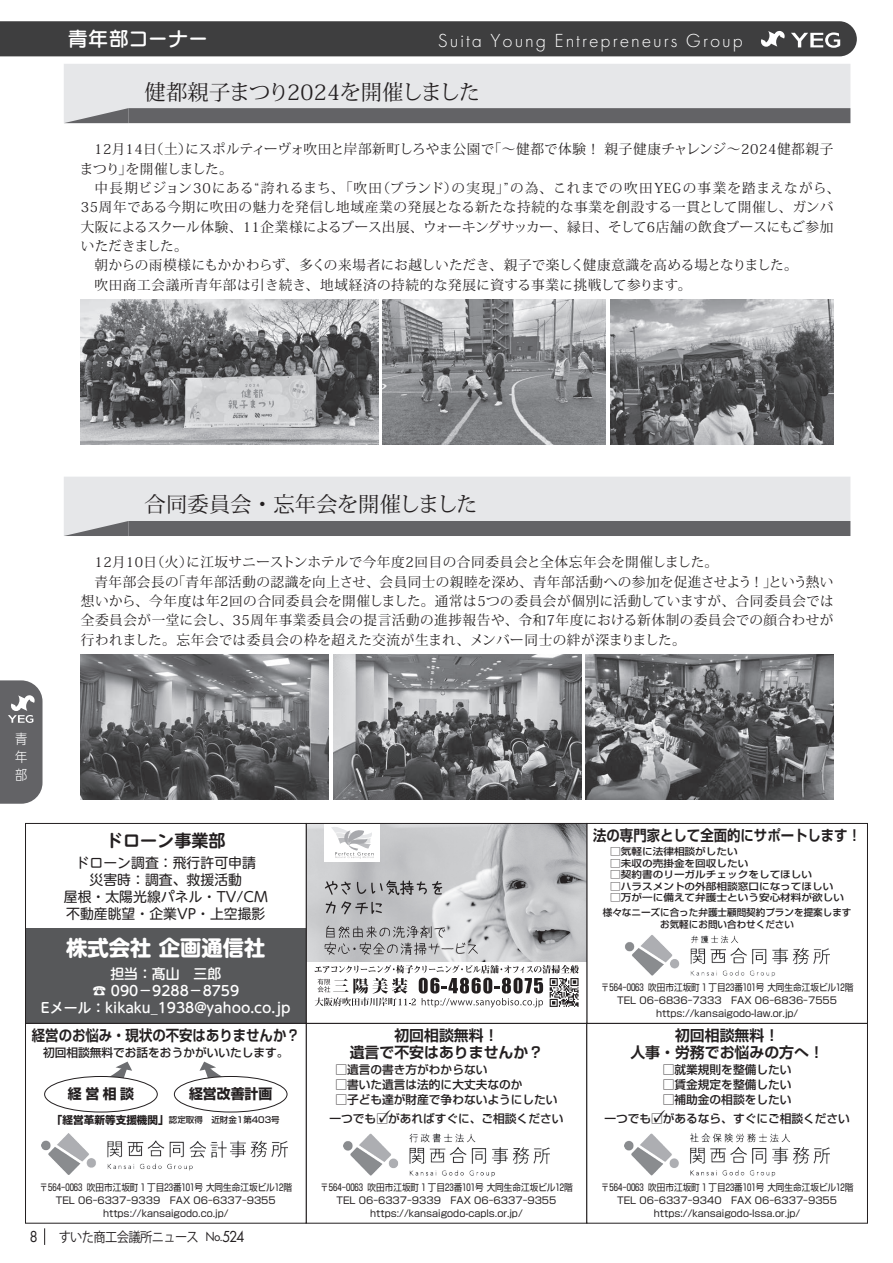
<style>
.page{position:relative;width:893px;height:1263px;background:#fff}
.page>*{position:absolute;margin:0;border:0;box-sizing:border-box;transform-origin:0 0}
.t1{font:21.3px "Koz Min Pr 6 N";letter-spacing:.01em;color:#231f20}
.t2{font:21.3px "Koz Min Pr 6 N";letter-spacing:-.05em;color:#231f20}
.t3{font:700 21.3px "UD Shin M Go Pr 6";color:#fff}
.t4{font:21.3px "Koz Min Pr 6 N";letter-spacing:-.08em;color:#231f20}
.t5{font:300 19.65px "Futura PT";letter-spacing:.1em;color:#fff}
.t6{font:19.5px "UD Marugo Large Pr 6 N DB";letter-spacing:.03em;color:#fff}
.t7{font:700 17.1px "UD Shin M Go Pr 6 De";color:#231f20}
.t8{font:500 16.95px "Shin Go Pr 6";color:#231f20}
.t9{font:16.65px "Futura PT";color:#231f20;scale:.9 1}
.t10{font:700 14.85px/17px "Shin Go Pr 6 De";color:#231f20;text-align:center}
.t11{font:700 14.85px "Shin Go Pr 6 De";color:#231f20;scale:.9 1}
.t12{font:700 13.95px "Shin Go Pr 6";color:#231f20}
.t13{font:13.8px/17.1px "UD Shin M Go Pr 6";color:#231f20;text-align:center}
.t14{font:500 13.8px/17.1px "UD Shin M Go Pr 6";color:#fff;text-align:center}
.t15{font:13.65px "Koz Min Pr 6 N";letter-spacing:.035em;color:#231f20}
.t16{font:13.65px "Koz Min Pr 6 N";color:#231f20}
.t17{font:13.65px "Koz Min Pr 6 N";letter-spacing:.07em;color:#231f20}
.t18{font:13.65px "Koz Min Pr 6 N";letter-spacing:.005em;color:#231f20}
.t19{font:13.65px "Koz Go Pr 6 N";letter-spacing:-.05em;color:#231f20;scale:.9 1}
.t20{font:13.65px "Koz Min Pr 6 N";letter-spacing:-.04em;color:#231f20}
.t21{font:13.65px "Koz Min Pr 6 N";letter-spacing:-.025em;color:#231f20}
.t22{font:300 13.65px/18.1px "UD Shin Go Pr 6";color:#fff;text-align:justify;scale:.9 1}
.t23{font:500 11.7px "Shin Go Pr 6";color:#231f20}
.t24{font:9.6px/12.8px "Shin Go Pr 6";color:#231f20;text-align:center;scale:.9 1}
.t25{font:500 9.6px/14.4px "Shin Go Pr 6";color:#231f20;text-align:center;scale:1.11 1}
.t26{font:500 9.6px "Shin Go Pr 6";color:#231f20}
.t27{font:500 8.55px "Shin Go Pr 6";color:#231f20}
.s1{font-weight:700;font-size:10.65px}
.s2{font-family:"Futura PT"}
.s3{font-family:"Futura PT";font-size:16.65px}
</style>
<div class="page">
<img style="left:344px;top:1134px;width:205px;height:42px">
<div style="left:306px;top:1023px;width:281px;height:200px;border:1px solid #231f20"></div>
<img style="left:624px;top:1134px;width:206px;height:42px">
<div style="left:587px;top:1023px;width:281px;height:200px;border:1px solid #231f20"></div>
<svg style="left:70px;top:1061px;width:62px;height:18px"></svg>
<svg style="left:199px;top:1061px;width:62px;height:18px"></svg>
<div style="left:45px;top:1076px;width:112px;height:36px;background:#fff;border-radius:50%"></div>
<div style="left:44px;top:1076px;width:114px;height:36px;border:1px solid #231f20;border-radius:50%"></div>
<div style="left:174px;top:1076px;width:113px;height:36px;background:#fff;border-radius:50%"></div>
<div style="left:174px;top:1076px;width:113px;height:36px;border:1px solid #231f20;border-radius:50%"></div>
<img style="left:42px;top:1134px;width:245px;height:41px">
<div style="left:25px;top:1023px;width:281px;height:200px;border:1px solid #231f20"></div>
<img style="left:625px;top:935px;width:205px;height:41px">
<div style="left:587px;top:823px;width:281px;height:200px;border:1px solid #231f20"></div>
<img style="left:308px;top:825px;width:277px;height:136px">
<svg style="left:325px;top:881px;width:26px;height:14px"></svg>
<svg style="left:357px;top:880px;width:85px;height:15px"></svg>
<svg style="left:326px;top:901px;width:56px;height:13px"></svg>
<div style="left:324px;top:824px;width:56px;height:37px;background:#fff"></div>
<svg style="left:331px;top:827px;width:43px;height:31px"></svg>
<svg style="left:325px;top:925px;width:153px;height:30px;background:#b4b4b6"></svg>
<svg style="left:314px;top:965px;width:265px;height:42px"></svg>
<div style="left:306px;top:823px;width:281px;height:200px;border:1px solid #231f20"></div>
<div style="left:26px;top:928px;width:280px;height:95px;background:#57585a"></div>
<div style="left:25px;top:823px;width:281px;height:200px;border:1px solid #231f20"></div>
<svg style="left:0;top:680px;width:43px;height:124px;background:#727275"></svg>
<svg style="left:44px;top:1228px;width:1px;height:17px"></svg>
<div style="left:64px;top:64px;width:786px;height:44px;background:#e6e7e9"></div>
<div style="left:64px;top:477px;width:786px;height:44px;background:#e6e7e9"></div>
<svg style="left:64px;top:108px;width:786px;height:15px;background:#69696c"></svg>
<img style="left:81px;top:300px;width:297px;height:145px">
<img style="left:383px;top:300px;width:223px;height:145px">
<img style="left:610px;top:300px;width:223px;height:145px">
<div style="left:64px;top:521px;width:786px;height:15px;background:#636366"></div>
<img style="left:81px;top:655px;width:248px;height:144px">
<img style="left:333px;top:655px;width:248px;height:144px">
<img style="left:585px;top:655px;width:248px;height:144px">
<div style="left:0;top:21px;width:857px;height:35px;background:#3e3e3f"></div>
<h3 class="t6" style="left:68px;top:27px;width:141px">青年部コーナー</h3>
<h2 class="t5" style="left:438px;top:29px;width:307px">Suita Young Entrepreneurs Group</h2>
<h1 class="t2" style="left:145px;top:80px;width:157px">健都親子まつり2024</h1>
<h1 class="t4" style="left:340px;top:80px;width:142px">を開催しました</h1>
<h3 class="t16" style="left:94px;top:142px;width:657px">12月14 日（土）にスポルティーヴォ吹田と岸部新町しろやま公園で「～健都で体験！親子健康チャレンジ～2024</h3>
<h3 class="t15" style="left:777px;top:142px;width:58px">健都親子</h3>
<h3 class="t20" style="left:80px;top:161px;width:154px">まつり」を開催しました。</h3>
<h3 class="t17" style="left:94px;top:180px;width:747px">中長期ビジョン30にある“誇れるまち、「吹田（ブランド）の実現」”の為、これまでの吹田YEGの事業を踏まえながら、</h3>
<h3 class="t15" style="left:81px;top:200px;width:754px">35周年である今期に吹田の魅力を発信し地域産業の発展となる新たな持続的な事業を創設する一貫として開催し、ガンバ</h3>
<h3 class="t16" style="left:81px;top:219px;width:754px">大阪によるスクール体験、11 企業様によるブース出展、ウォーキングサッカー、縁日、そして6店舗の飲食ブースにもご参加</h3>
<h3 class="t21" style="left:81px;top:238px;width:108px">いただきました。</h3>
<h3 class="t18" style="left:94px;top:258px;width:705px">朝からの雨模様にもかかわらず、多くの来場者にお越しいただき、親子で楽しく健康意識を高める場となりました。</h3>
<h3 class="t15" style="left:94px;top:277px;width:599px">吹田商工会議所青年部は引き続き、地域経済の持続的な発展に資する事業に挑戦して参ります。</h3>
<h1 class="t1" style="left:145px;top:492px;width:334px">合同委員会・忘年会を開催しました</h1>
<h3 class="t15" style="left:94px;top:555px;width:625px">12月10 日（火）に江坂サニーストンホテルで今年度2 回目の合同委員会と全体忘年会を開催しました。</h3>
<h3 class="t15" style="left:94px;top:574px;width:741px">青年部会長の「青年部活動の認識を向上させ、会員同士の親睦を深め、青年部活動への参加を促進させよう！」という熱い</h3>
<h3 class="t15" style="left:81px;top:593px;width:754px">想いから、今年度は年2回の合同委員会を開催しました。通常は5つの委員会が個別に活動していますが、合同委員会では</h3>
<h3 class="t15" style="left:81px;top:612px;width:754px">全委員会が一堂に会し、35周年事業委員会の提言活動の進捗報告や、令和7年度における新体制の委員会での顔合わせが</h3>
<h3 class="t15" style="left:81px;top:632px;width:606px">行われました。忘年会では委員会の枠を超えた交流が生まれ、メンバー同士の絆が深まりました。</h3>
<h3 class="t22" style="left:15px;top:729px;width:15px">青年部</h3>
<h3 class="t7" style="left:106px;top:826px;width:121px">ドローン事業部</h3>
<h3 class="t13" style="left:64px;top:853px;width:205px">ドローン調査：飛行許可申請<br>災害時：調査、救援活動<br>屋根・太陽光線パネル・TV/CM不動産眺望・企業VP・上空撮影</h3>
<h1 class="t3" style="left:66px;top:929px;width:201px">株式会社 企画通信社</h1>
<h3 class="t14" style="left:41px;top:964px;width:251px">担当：髙山　三郎<br>☎ 090－9288－8759<br>Eメール：kikaku_1938@yahoo.co.jp</h3>
<h3 class="t11" style="left:593px;top:823px;width:299px">法の専門家として全面的にサポートします！</h3>
<p class="t25" style="left:610px;top:844px;width:116px">□気軽に法律相談がしたい</p>
<p class="t25" style="left:610px;top:855px;width:126px">□未収の売掛金を回収したい</p>
<p class="t25" style="left:610px;top:867px;width:183px">□契約書のリーガルチェックをしてほしい</p>
<p class="t25" style="left:610px;top:878px;width:203px">□ハラスメントの外部相談窓口になってほしい</p>
<p class="t25" style="left:603px;top:890px;width:226px">□万が一に備えて弁護士という安心材料が欲しい<br>様々なニーズに合った弁護士顧問契約プランを提案します</p>
<p class="t26" style="left:660px;top:916px;width:135px">お気軽にお問い合わせください</p>
<p class="t24" style="left:601px;top:981px;width:282px">〒564-0063 吹田市江坂町 1 丁目23番101号大同生命江坂ビル12階<br>TEL 06-6836-7333 FAX 06-6836-7555 https://kansaigodo-law.or.jp/</p>
<h3 class="t11" style="left:32px;top:1023px;width:299px">経営のお悩み・現状の不安はありませんか？</h3>
<p class="t23" style="left:43px;top:1043px;width:247px">初回相談無料でお話をおうかがいいたします。</p>
<h3 class="t12" style="left:68px;top:1083px;width:67px">経営相談</h3>
<h3 class="t12" style="left:189px;top:1083px;width:85px">経営改善計画</h3>
<p class="t27" style="left:52px;top:1113px;width:229px"><span class="s1">「経営革新等支援機関」</span>認定取得　近財金1第403号</p>
<p class="t24" style="left:40px;top:1180px;width:282px">〒564-0063 吹田市江坂町 1 丁目23番101号大同生命江坂ビル12階<br>TEL 06-6337-9339 FAX 06-6337-9355 https://kansaigodo.co.jp/</p>
<h3 class="t9" style="left:29px;top:1227px;width:11px">8</h3>
<h3 class="t19" style="left:59px;top:1229px;width:208px">すいた商工会議所ニュース <span class="s2">No.</span><span class="s3">524</span></h3>
<h3 class="t10" style="left:350px;top:1026px;width:195px">初回相談無料！<br>遺言で不安はありませんか？</h3>
<p class="t23" style="left:335px;top:1060px;width:154px">□遺言の書き方がわからない</p>
<p class="t23" style="left:335px;top:1075px;width:189px">□書いた遺言は法的に大丈夫なのか</p>
<p class="t23" style="left:335px;top:1090px;width:224px">□子ども達が財産で争わないようにしたい</p>
<h3 class="t8" style="left:377px;top:1103px;width:19px">✓</h3>
<p class="t23" style="left:330px;top:1109px;width:235px">一つでも□があればすぐに、ご相談ください</p>
<p class="t24" style="left:320px;top:1180px;width:282px">〒564-0063 吹田市江坂町 1 丁目23番101号大同生命江坂ビル12階<br>TEL 06-6337-9339 FAX 06-6337-9355 https://kansaigodo-capls.or.jp/</p>
<h3 class="t10" style="left:630px;top:1026px;width:195px">初回相談無料！<br>人事・労務でお悩みの方へ！</h3>
<p class="t23" style="left:663px;top:1060px;width:130px">□就業規則を整備したい</p>
<p class="t23" style="left:663px;top:1075px;width:130px">□賃金規定を整備したい</p>
<p class="t23" style="left:663px;top:1090px;width:130px">□補助金の相談をしたい</p>
<h3 class="t8" style="left:651px;top:1103px;width:19px">✓</h3>
<p class="t23" style="left:604px;top:1109px;width:247px">一つでも□があるなら、すぐにご相談ください</p>
<p class="t24" style="left:601px;top:1180px;width:282px">〒564-0063 吹田市江坂町 1 丁目23番101号大同生命江坂ビル12階<br>TEL 06-6337-9340 FAX 06-6337-9355 https://kansaigodo-lssa.or.jp/</p>
</div>
